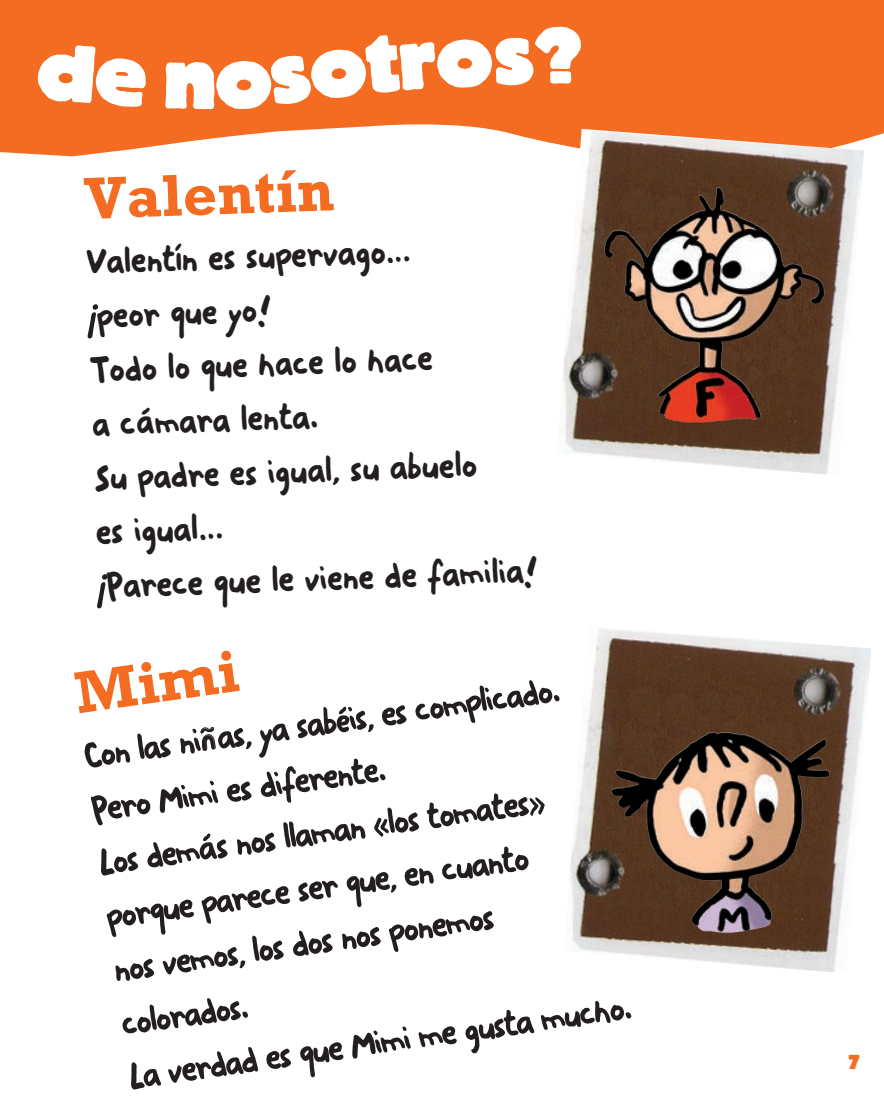
<style>
.page{position:relative;width:884px;height:1117px;background:#fff}
.page>*{position:absolute;margin:0;border:0;box-sizing:border-box;transform-origin:0 0}
.t1{font:700 60px "Rockwell";color:#f36c21}
.t2{font:45px/54px "Sergio 1";color:#231f20}
.t3{font:800 20px "Block BE";color:#f36c21}
.s1{font-family:"Amiable";font-size:40px}
.s2{font-family:"Andy";font-style:italic}
.s3{font-family:"Amiable";font-size:35px}
</style>
<div class="page">
<svg style="left:87px;top:304px;width:11px;height:35px"></svg>
<svg style="left:97px;top:574px;width:11px;height:35px"></svg>
<svg style="left:0;top:0;width:883px;height:161px;fill:#f36c21"></svg>
<img style="left:556px;top:129px;width:307px;height:346px">
<svg style="left:200px;top:727px;width:16px;height:24px"></svg>
<img style="left:570px;top:628px;width:300px;height:344px">
<img style="left:596px;top:175px;width:233px;height:251px">
<img style="left:607px;top:704px;width:230px;height:233px">
<div style="left:36px;top:42px;width:111px;height:66px;background:#f36c21"></div>
<div style="left:165px;top:26px;width:416px;height:84px;background:#f36c21"></div>
<p class="t1" style="left:83px;top:162px;width:251px;rotate:-2deg">Valentín</p>
<p class="t2" style="left:86px;top:236px;width:326px;rotate:-2deg">Valent<span class="s1">í</span>n es supervago… <span class="s2">¡</span>peor que yo!</p>
<p class="t2" style="left:89px;top:343px;width:344px;rotate:-2deg">Todo lo que hace lo hace a cámara lenta.</p>
<p class="t2" style="left:93px;top:451px;width:384px;rotate:-2deg">Su padre es igual, su abuelo es igual…</p>
<p class="t2" style="left:97px;top:559px;width:441px;rotate:-2deg"><span class="s2">¡</span>Parece que le viene de familia!</p>
<p class="t1" style="left:70px;top:657px;width:166px;rotate:-8deg">Mimi</p>
<p class="t2" style="left:80px;top:730px;width:481px;rotate:-8deg">Con las ni<span class="s3">ñ</span>as, ya sabéis, es complicado.</p>
<p class="t2" style="left:88px;top:783px;width:297px;rotate:-8deg">Pero Mimi es diferente.</p>
<p class="t2" style="left:95px;top:837px;width:451px;rotate:-8deg">Los demás nos llaman «los tomates» porque parece ser que, en cuanto nos vemos, los dos nos ponemos colorados.</p>
<p class="t2" style="left:125px;top:1051px;width:507px;rotate:-8deg">La verdad es que Mimi me gusta mucho.</p>
<p class="t3" style="left:847px;top:1051px;width:13px">7</p>
</div>
